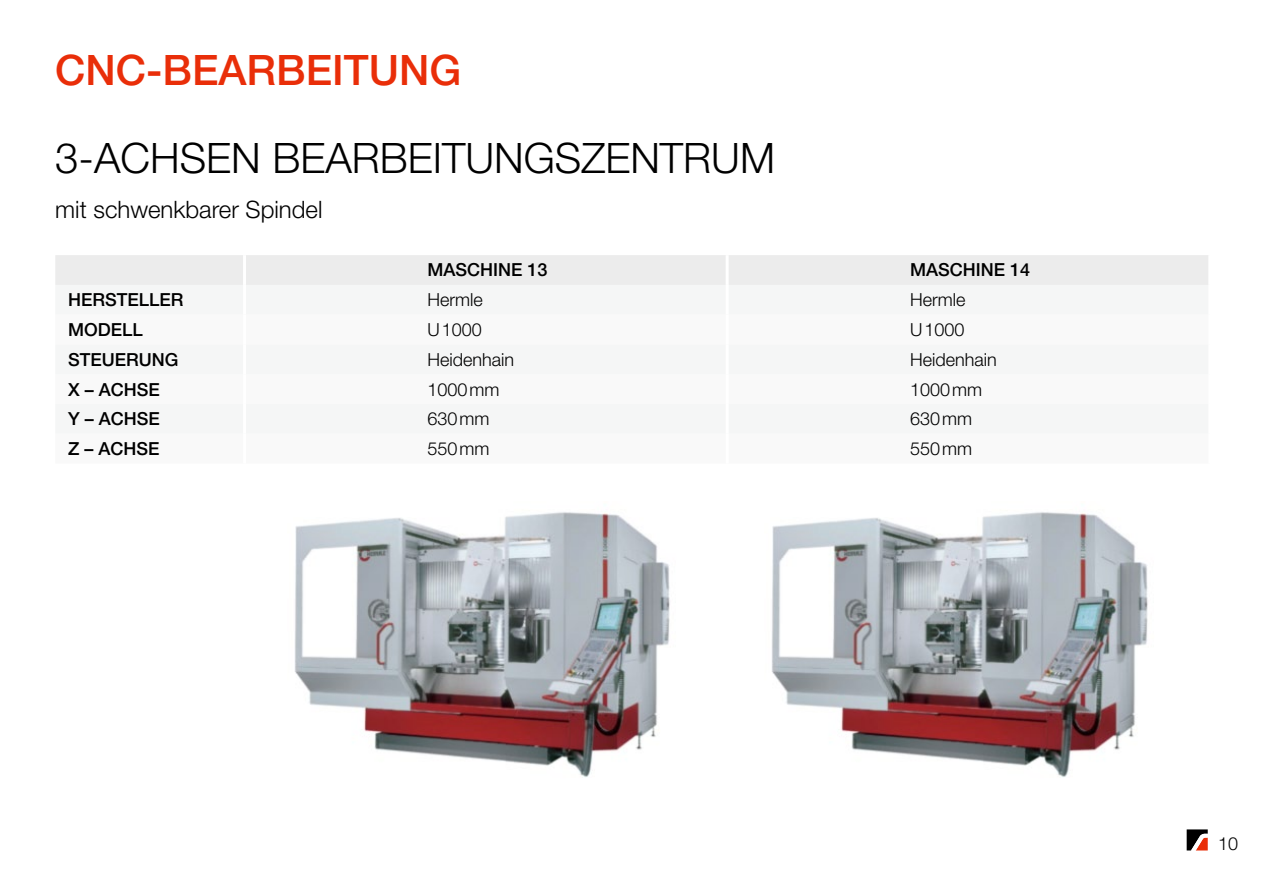
<style>
.page{position:relative;width:1263px;height:893px;background:#fff}
.page>*{position:absolute;margin:0;border:0;box-sizing:border-box;transform-origin:0 0}
.t1{font:300 42px "Helvetica Neue LT Std";color:#000}
.t2{font:500 42px "Helvetica Neue LT Std";color:#e92e09}
.t3{font:300 24px "Helvetica Neue LT Std";color:#000}
.t4{font:300 18px "Helvetica Neue LT Std";color:#000}
.t5{font:500 18px "Helvetica Neue LT Std";color:#000}
</style>
<div class="page">
<svg style="left:1187px;top:829px;width:21px;height:21px"></svg>
<div style="left:55px;top:255px;width:1153px;height:30px;background:#ececec"></div>
<hr style="left:243px;top:255px;width:3px;height:30px;background:#fff">
<hr style="left:726px;top:255px;width:3px;height:30px;background:#fff">
<img style="left:295px;top:512px;width:375px;height:266px">
<img style="left:772px;top:512px;width:376px;height:265px">
<h1 class="t2" style="left:55px;top:45px;width:408px">CNC-BEARBEITUNG</h1>
<h1 class="t1" style="left:55px;top:132px;width:721px">3-ACHSEN BEARBEITUNGSZENTRUM</h1>
<h2 class="t3" style="left:55px;top:194px;width:269px">mit schwenkbarer Spindel</h2>
<p class="t5" style="left:427px;top:259px;width:122px">MASCHINE 13</p>
<p class="t5" style="left:910px;top:259px;width:122px">MASCHINE 14</p>
<p class="t5" style="left:68px;top:289px;width:117px">HERSTELLER</p>
<p class="t4" style="left:427px;top:289px;width:57px">Hermle</p>
<p class="t4" style="left:910px;top:289px;width:57px">Hermle</p>
<p class="t5" style="left:68px;top:319px;width:76px">MODELL</p>
<p class="t4" style="left:427px;top:319px;width:56px">U1000</p>
<p class="t4" style="left:910px;top:319px;width:56px">U1000</p>
<p class="t5" style="left:68px;top:349px;width:112px">STEUERUNG</p>
<p class="t4" style="left:427px;top:348px;width:88px">Heidenhain</p>
<p class="t4" style="left:910px;top:348px;width:88px">Heidenhain</p>
<p class="t5" style="left:68px;top:378px;width:93px">X – ACHSE</p>
<p class="t4" style="left:427px;top:378px;width:74px">1000mm</p>
<p class="t4" style="left:910px;top:378px;width:74px">1000mm</p>
<p class="t5" style="left:68px;top:408px;width:93px">Y – ACHSE</p>
<p class="t4" style="left:427px;top:408px;width:64px">630mm</p>
<p class="t4" style="left:910px;top:408px;width:64px">630mm</p>
<p class="t5" style="left:68px;top:438px;width:93px">Z – ACHSE</p>
<p class="t4" style="left:427px;top:438px;width:64px">550mm</p>
<p class="t4" style="left:910px;top:438px;width:64px">550mm</p>
<p class="t4" style="left:1218px;top:833px;width:22px">10</p>
</div>
